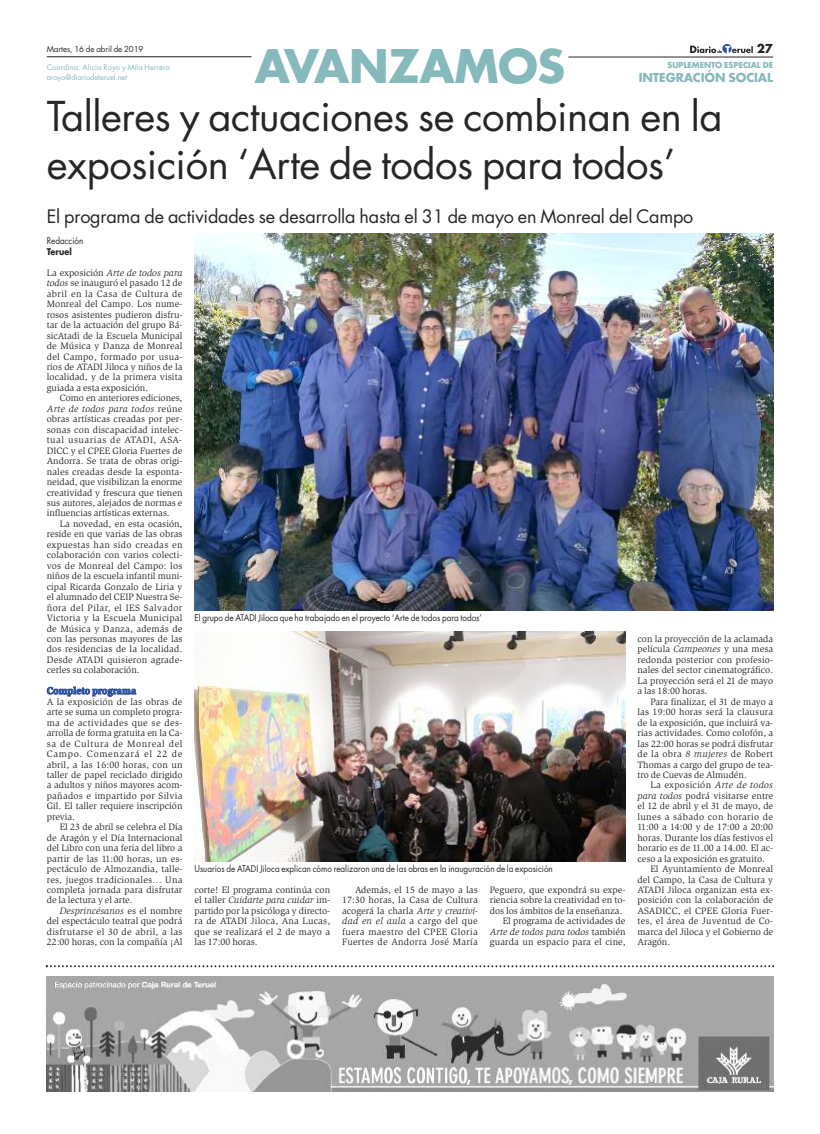
<style>
.page{position:relative;width:820px;height:1134px;background:#fff}
.page>*{position:absolute;margin:0;border:0;box-sizing:border-box;transform-origin:0 0}
.t1{font:700 45px "Futura";letter-spacing:-.01em;color:#86b9bb}
.t2{font:40px/48px "Futura";letter-spacing:-.01em;color:#272627}
.t3{font:18px "Futura";letter-spacing:-.01em;color:#272627}
.t4{font:700 12px "Futura";letter-spacing:-.01em;color:#86b9bb}
.t5{font:700 12px "Futura";color:#272627}
.t6{font:700 10px "Slimbach";color:#2d509f}
.t7{font:9.5px/10.5px "Slimbach";color:#272627;text-align:justify}
.t8{font:italic 9.5px "Slimbach";color:#272627}
.t9{font:9.5px "Slimbach";letter-spacing:.02em;color:#272627}
.t10{font:9.5px "Slimbach";letter-spacing:.035em;color:#272627}
.t11{font:9.5px "Slimbach";letter-spacing:.03em;color:#272627}
.t12{font:9px "Futura";color:#272627;scale:.9 1}
.t13{font:700 9px "Futura";color:#272627;scale:.9 1}
.t14{font:8px "Futura";letter-spacing:-.01em;color:#272627}
.t15{font:700 8px "Futura";letter-spacing:-.01em;color:#86b9bb}
.t16{font:7.5px/9.8px "Futura";letter-spacing:.01em;color:#86b9bb}
.s1{font-style:italic}
.s2{font-style:normal}
</style>
<div class="page">
<svg style="left:690px;top:44px;width:62px;height:9px"></svg>
<hr style="left:47px;top:57px;width:204px;height:1px;background:#272627">
<hr style="left:568px;top:57px;width:204px;height:1px;background:#272627">
<img style="left:47px;top:977px;width:725px;height:115px">
<svg style="left:46px;top:965px;width:727px;height:2px"></svg>
<img style="left:194px;top:234px;width:578px;height:377px">
<img style="left:194px;top:631px;width:431px;height:231px">
<p class="t5" style="left:756px;top:43px;width:18px">27</p>
<p class="t14" style="left:47px;top:45px;width:98px">Martes, 16 de abril de 2019</p>
<h1 class="t1" style="left:255px;top:46px;width:312px">AVANZAMOS</h1>
<p class="t15" style="left:667px;top:61px;width:107px">SUPLEMENTO ESPECIAL DE</p>
<p class="t4" style="left:638px;top:72px;width:136px">INTEGRACIÓN SOCIAL</p>
<p class="t16" style="left:47px;top:63px;width:125px">Coordina: Alicia Royo y Mila Herrera aroyo@diariodeteruel.net</p>
<h2 class="t2" style="left:47px;top:96px;width:677px">Talleres y actuaciones se combinan en la exposición ‘Arte de todos para todos’</h2>
<h3 class="t3" style="left:47px;top:208px;width:647px">El programa de actividades se desarrolla hasta el 31 de mayo en Monreal del Campo</h3>
<p class="t12" style="left:47px;top:237px;width:42px">Redacción</p>
<p class="t13" style="left:47px;top:247px;width:29px">Teruel</p>
<p class="t7" style="left:47px;top:268px;width:137px">La exposición <span class="s1">Arte de todos para todos</span> se inauguró el pasado 12 de abril en la Casa de Cultura de Monreal del Campo. Los nume&shy;rosos asistentes pudieron disfru&shy;tar de la actuación del grupo Bá&shy;sicAtadi de la Escuela Municipal de Música y Danza de Monreal del Campo, formado por usua&shy;rios de ATADI Jiloca y niños de la localidad, y de la primera visita guiada a esta exposición.</p>
<p class="t7" style="left:47px;top:394px;width:137px;text-indent:13px">Como en anteriores ediciones, <span class="s1">Arte de todos para todos</span> reúne obras artísticas creadas por per&shy;sonas con discapacidad intelec&shy;tual usuarias de ATADI, ASA-DICC y el CPEE Gloria Fuertes de Andorra. Se trata de obras origi&shy;nales creadas desde la esponta&shy;neidad, que visibilizan la enorme creatividad y frescura que tienen sus autores, alejados de normas e influencias artísticas externas.</p>
<p class="t7" style="left:47px;top:519px;width:137px;text-indent:13px">La novedad, en esta ocasión, reside en que varias de las obras expuestas han sido creadas en colaboración con varios colecti&shy;vos de Monreal del Campo: los niños de la escuela infantil muni&shy;cipal Ricarda Gonzalo de Liria y el alumnado del CEIP Nuestra Se&shy;ñora del Pilar, el IES Salvador Victoria y la Escuela Municipal de Música y Danza, además de con las personas mayores de las dos residencias de la localidad.<br>Desde ATADI quisieron agrade&shy;cerles su colaboración.</p>
<p class="t6" style="left:47px;top:687px;width:91px">Completo programa</p>
<p class="t7" style="left:47px;top:697px;width:137px">A la exposición de las obras de arte se suma un completo progra&shy;ma de actividades que se des&shy;arrolla de forma gratuita en la Ca&shy;sa de Cultura de Monreal del Campo. Comenzará el 22 de abril, a las 16:00 horas, con un taller de papel reciclado dirigido a adultos y niños mayores acom&shy;pañados e impartido por Silvia Gil. El taller requiere inscripción previa.</p>
<p class="t7" style="left:47px;top:822px;width:137px;text-indent:13px">El 23 de abril se celebra el Día de Aragón y el Día Internacional del Libro con una feria del libro a partir de las 11:00 horas, un es&shy;pectáculo de Almozandia, talle&shy;res, juegos tradicionales… Una completa jornada para disfrutar de la lectura y el arte.</p>
<p class="t7" style="left:47px;top:906px;width:137px;text-indent:13px"><span class="s1">Desprincésanos</span> es el nombre del espectáculo teatral que podrá disfrutarse el 30 de abril, a las 22:00 horas, con la compañía ¡Al</p>
<p class="t12" style="left:194px;top:614px;width:320px">El grupo de ATADI Jiloca que ha trabajado en el proyecto ‘Arte de todos para todos’</p>
<p class="t7" style="left:637px;top:634px;width:137px">con la proyección de la aclamada película <span class="s1">Campeones</span> y una mesa redonda posterior con profesio&shy;nales del sector cinematográfico.<br>La proyección será el 21 de mayo a las 18:00 horas.</p>
<p class="t7" style="left:637px;top:697px;width:137px;text-indent:13px">Para finalizar, el 31 de mayo a las 19:00 horas será la clausura de la exposición, que incluirá va&shy;rias actividades. Como colofón, a las 22:00 horas se podrá disfrutar de la obra <span class="s1">8 mujeres</span> de Robert Thomas a cargo del grupo de tea&shy;tro de Cuevas de Almudén.</p>
<p class="t11" style="left:650px;top:781px;width:124px">La exposición <span class="s1">Arte de todos</span></p>
<p class="t7" style="left:637px;top:791px;width:137px"><span class="s1">para todos</span> podrá visitarse entre</p>
<p class="t7" style="left:637px;top:802px;width:137px">el 12 de abril y el 31 de mayo, de</p>
<p class="t10" style="left:637px;top:813px;width:137px">lunes a sábado con horario de</p>
<p class="t7" style="left:637px;top:822px;width:137px">11:00 a 14:00 y de 17:00 a 20:00</p>
<p class="t7" style="left:637px;top:833px;width:137px">horas. Durante los días festivos el</p>
<p class="t7" style="left:637px;top:843px;width:137px">horario es de 11.00 a 14.00. El ac-</p>
<p class="t7" style="left:637px;top:854px;width:129px">ceso a la exposición es gratuito.</p>
<p class="t7" style="left:650px;top:864px;width:124px">El Ayuntamiento de Monreal</p>
<p class="t7" style="left:637px;top:875px;width:137px">del Campo, la Casa de Cultura y</p>
<p class="t7" style="left:637px;top:885px;width:137px">ATADI Jiloca organizan esta ex-</p>
<p class="t7" style="left:637px;top:896px;width:137px">posición con la colaboración de</p>
<p class="t7" style="left:637px;top:906px;width:137px">ASADICC, el CPEE Gloria Fuer-</p>
<p class="t9" style="left:637px;top:917px;width:137px">tes, el área de Juventud de Co-</p>
<p class="t7" style="left:637px;top:927px;width:137px">marca del Jiloca y el Gobierno de</p>
<p class="t7" style="left:637px;top:938px;width:34px">Aragón.</p>
<p class="t12" style="left:194px;top:865px;width:399px">Usuarios de ATADI Jiloca explican cómo realizaron una de las obras en la inauguración de la exposición</p>
<p class="t7" style="left:194px;top:885px;width:137px">corte! El programa continúa con el taller <span class="s1">Cuidarte para cuidar</span> im&shy;partido por la psicóloga y directo&shy;ra de ATADI Jiloca, Ana Lucas, que se realizará el 2 de mayo a las 17:00 horas.</p>
<p class="t7" style="left:342px;top:885px;width:137px;text-indent:13px">Además, el 15 de mayo a las 17:30 horas, la Casa de Cultura acogerá la charla <span class="s1">Arte y creativi&shy;dad en el aula</span> a cargo del que fuera maestro del CPEE Gloria Fuertes de Andorra José María</p>
<p class="t7" style="left:489px;top:885px;width:137px">Peguero, que expondrá su expe-</p>
<p class="t7" style="left:489px;top:896px;width:137px">riencia sobre la creatividad en to-</p>
<p class="t7" style="left:489px;top:906px;width:134px">dos los ámbitos de la enseñanza.</p>
<p class="t7" style="left:502px;top:917px;width:124px">El programa de actividades de</p>
<p class="t8" style="left:489px;top:928px;width:137px">Arte de todos para todos <span class="s2">también</span></p>
<p class="t7" style="left:489px;top:938px;width:137px">guarda un espacio para el cine,</p>
</div>
